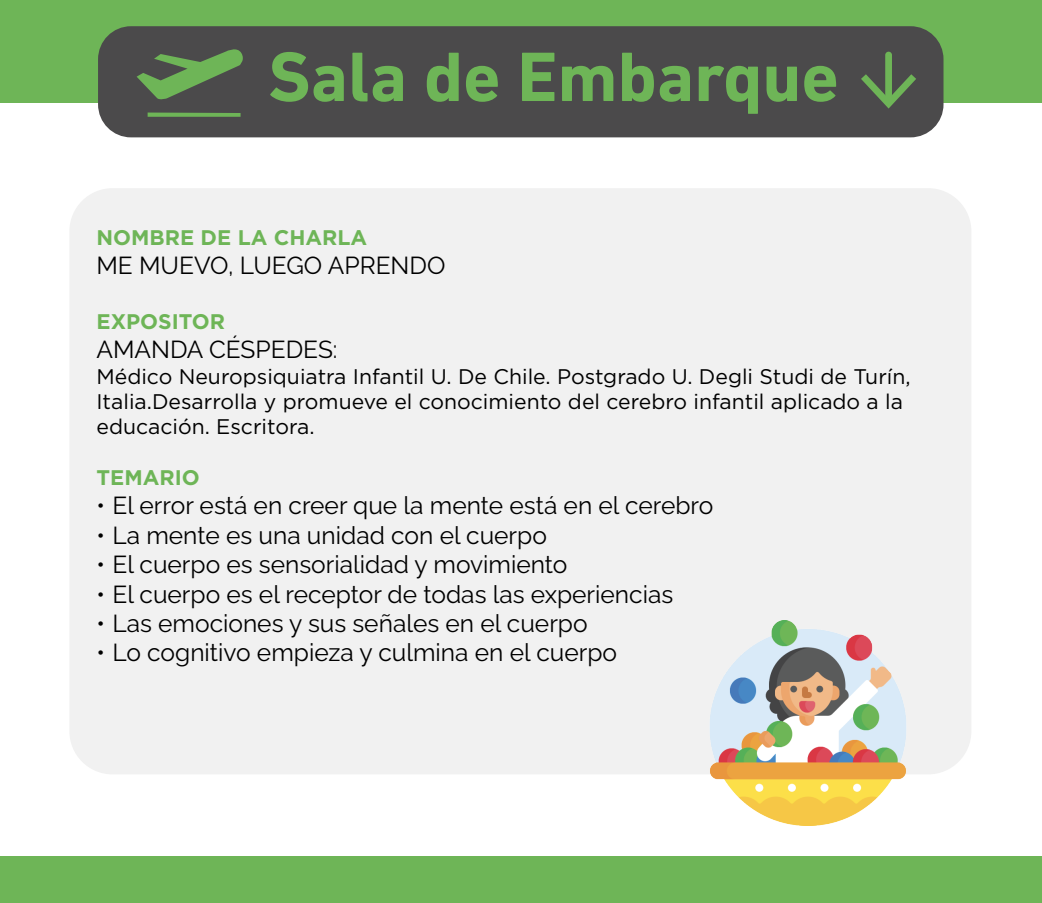
<style>
.page{position:relative;width:1042px;height:903px;background:#fff}
.page>*{position:absolute;margin:0;border:0;box-sizing:border-box;transform-origin:0 0}
.t1{font:700 71.05px "DIN Next LT Pro";color:#6eb557}
.t2{font:24.5px "Raleway";color:#000}
.t3{font:21.18px/25.4px "Gotham";color:#000}
.t4{font:700 21.18px "Gotham";color:#6eb557}
</style>
<div class="page">
<div style="left:69px;top:188px;width:902px;height:586px;background:#f1f1f1;border-radius:43px"></div>
<div style="left:0;top:0;width:1042px;height:103px;background:#6eb557"></div>
<div style="left:98px;top:26px;width:845px;height:111px;background:#4b4a4b;border-radius:33px"></div>
<svg style="left:137px;top:49px;width:106px;height:51px"></svg>
<div style="left:885px;top:52px;width:7px;height:53px;background:#6eb557;border-radius:3px"></div>
<svg style="left:861px;top:74px;width:55px;height:35px"></svg>
<svg style="left:148px;top:113px;width:93px;height:4px"></svg>
<div style="left:0;top:856px;width:1042px;height:47px;background:#6eb557"></div>
<img style="left:710px;top:620px;width:196px;height:205px">
<h1 class="t1" style="left:268px;top:35px;width:572px">Sala de Embarque</h1>
<p class="t4" style="left:96px;top:225px;width:272px">NOMBRE DE LA CHARLA</p>
<p class="t2" style="left:96px;top:246px;width:350px">ME MUEVO, LUEGO APRENDO</p>
<p class="t4" style="left:96px;top:309px;width:130px">EXPOSITOR</p>
<p class="t2" style="left:96px;top:330px;width:242px">AMANDA CÉSPEDES:</p>
<p class="t3" style="left:96px;top:363px;width:815px">Médico Neuropsiquiatra Infantil U. De Chile. Postgrado U. Degli Studi de Turín,<br>Italia.Desarrolla y promueve el conocimiento del cerebro infantil aplicado a la educación. Escritora.</p>
<p class="t4" style="left:96px;top:465px;width:105px">TEMARIO</p>
<p class="t2" style="left:96px;top:486px;width:618px">• El error está en creer que la mente está en el cerebro</p>
<p class="t2" style="left:96px;top:516px;width:452px">• La mente es una unidad con el cuerpo</p>
<p class="t2" style="left:96px;top:545px;width:472px">• El cuerpo es sensorialidad y movimiento</p>
<p class="t2" style="left:96px;top:575px;width:578px">• El cuerpo es el receptor de todas las experiencias</p>
<p class="t2" style="left:96px;top:604px;width:493px">• Las emociones y sus señales en el cuerpo</p>
<p class="t2" style="left:96px;top:633px;width:522px">• Lo cognitivo empieza y culmina en el cuerpo</p>
</div>
